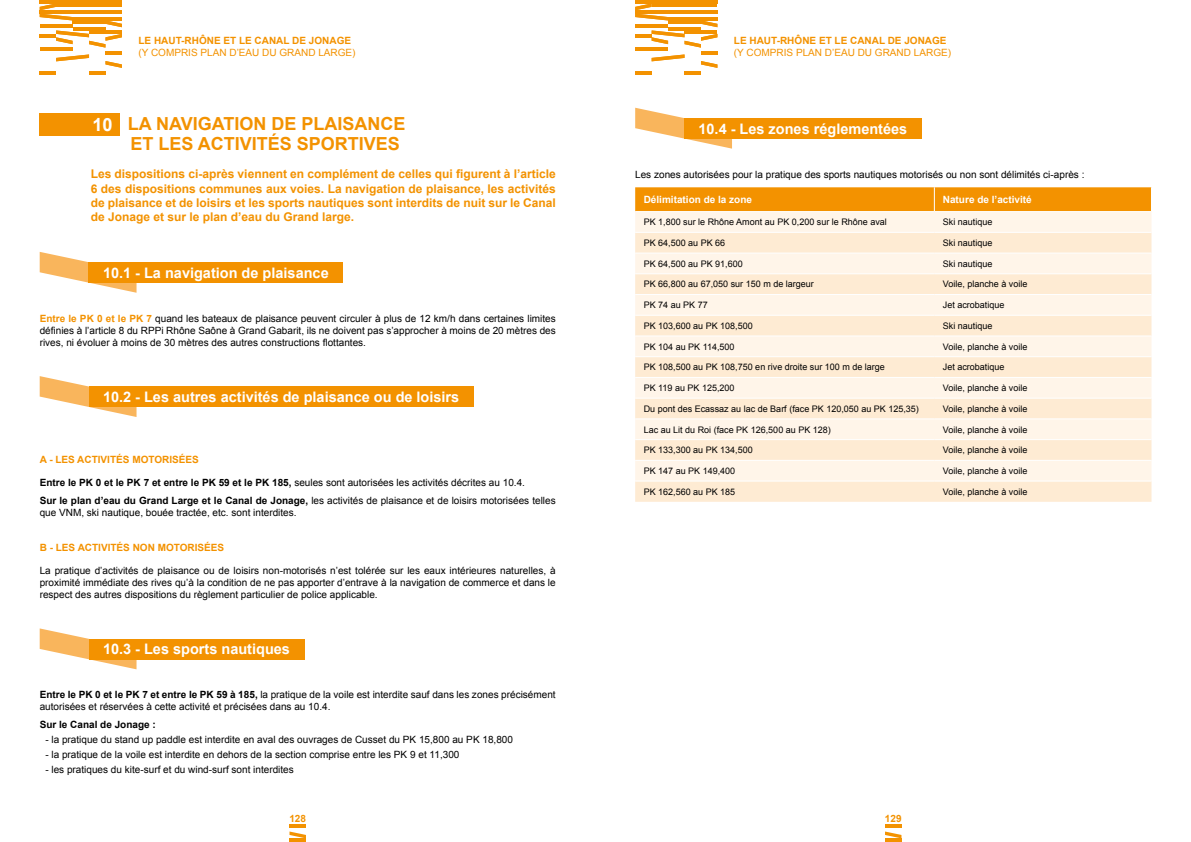
<style>
.page{position:relative;width:1191px;height:842px;background:#fff}
.page>*{position:absolute;margin:0;border:0;box-sizing:border-box;transform-origin:0 0}
.t1{font:700 18px/20px "Arial";color:#f39200}
.t2{font:700 14.5px "Arial";color:#fff}
.t3{font:700 12px/14.4px "Arial";color:#f39200;text-align:justify}
.t4{font:10px/12px "Arial";color:#000;text-align:justify}
.t5{font:700 10px "Arial";color:#f39200}
.t6{font:10px "Arial";color:#f39200}
.t7{font:700 10px "Arial";color:#fff}
.t8{font:700 10px "Arial";color:#000}
.t9{font:9px "Arial";color:#000}
.s1{font-size:18.2px;color:#fff}
.s2{font-weight:700;color:#f39200}
.s3{font-weight:700}
</style>
<div class="page">
<hr style="left:885px;top:838px;width:16px;height:4px;background:#f39200">
<hr style="left:885px;top:825px;width:16px;height:3px;background:#f39200">
<svg style="left:885px;top:831px;width:16px;height:7px"></svg>
<hr style="left:289px;top:838px;width:17px;height:4px;background:#f39200">
<hr style="left:289px;top:825px;width:17px;height:3px;background:#f39200">
<svg style="left:289px;top:831px;width:17px;height:7px"></svg>
<svg style="left:701px;top:61px;width:16px;height:7px"></svg>
<svg style="left:651px;top:54px;width:33px;height:7px"></svg>
<hr style="left:635px;top:0;width:82px;height:3px;background:#f39200">
<hr style="left:635px;top:48px;width:33px;height:3px;background:#f39200">
<hr style="left:635px;top:71px;width:16px;height:4px;background:#f39200">
<hr style="left:684px;top:71px;width:17px;height:4px;background:#f39200">
<hr style="left:701px;top:51px;width:16px;height:3px;background:#f39200">
<svg style="left:635px;top:3px;width:82px;height:45px"></svg>
<svg style="left:105px;top:61px;width:17px;height:7px"></svg>
<svg style="left:56px;top:54px;width:33px;height:7px"></svg>
<hr style="left:40px;top:0;width:82px;height:3px;background:#f39200">
<hr style="left:40px;top:48px;width:33px;height:3px;background:#f39200">
<hr style="left:40px;top:71px;width:16px;height:4px;background:#f39200">
<hr style="left:89px;top:71px;width:16px;height:4px;background:#f39200">
<hr style="left:105px;top:51px;width:17px;height:3px;background:#f39200">
<svg style="left:40px;top:3px;width:82px;height:45px"></svg>
<div style="left:40px;top:113px;width:80px;height:22px;background:#f39200"></div>
<svg style="left:40px;top:252px;width:96px;height:41px"></svg>
<div style="left:89px;top:262px;width:254px;height:20px;background:#f39200"></div>
<svg style="left:40px;top:376px;width:96px;height:41px"></svg>
<div style="left:89px;top:387px;width:384px;height:20px;background:#f39200"></div>
<svg style="left:40px;top:628px;width:96px;height:41px"></svg>
<div style="left:89px;top:639px;width:215px;height:20px;background:#f39200"></div>
<svg style="left:635px;top:108px;width:97px;height:41px"></svg>
<div style="left:684px;top:118px;width:237px;height:20px;background:#f39200"></div>
<div style="left:635px;top:212px;width:516px;height:20px;background:#fff5e9"></div>
<svg style="left:635px;top:233px;width:516px;height:269px;background:#feefdd"></svg>
<hr style="left:635px;top:253px;width:299px;height:1px;background:#fff">
<hr style="left:934px;top:253px;width:217px;height:1px;background:#fff">
<hr style="left:635px;top:274px;width:299px;height:1px;background:#fff">
<hr style="left:934px;top:274px;width:217px;height:1px;background:#fff">
<hr style="left:635px;top:294px;width:299px;height:1px;background:#fff">
<hr style="left:934px;top:294px;width:217px;height:1px;background:#fff">
<hr style="left:635px;top:315px;width:299px;height:1px;background:#fff">
<hr style="left:934px;top:315px;width:217px;height:1px;background:#fff">
<hr style="left:635px;top:336px;width:299px;height:1px;background:#fff">
<hr style="left:934px;top:336px;width:217px;height:1px;background:#fff">
<hr style="left:635px;top:356px;width:299px;height:1px;background:#fff">
<hr style="left:934px;top:356px;width:217px;height:1px;background:#fff">
<hr style="left:635px;top:377px;width:299px;height:1px;background:#fff">
<hr style="left:934px;top:377px;width:217px;height:1px;background:#fff">
<hr style="left:635px;top:398px;width:299px;height:1px;background:#fff">
<hr style="left:934px;top:398px;width:217px;height:1px;background:#fff">
<hr style="left:635px;top:419px;width:299px;height:1px;background:#fff">
<hr style="left:934px;top:419px;width:217px;height:1px;background:#fff">
<hr style="left:635px;top:439px;width:299px;height:1px;background:#fff">
<hr style="left:934px;top:439px;width:217px;height:1px;background:#fff">
<hr style="left:635px;top:460px;width:299px;height:1px;background:#fff">
<hr style="left:934px;top:460px;width:217px;height:1px;background:#fff">
<hr style="left:635px;top:481px;width:299px;height:1px;background:#fff">
<hr style="left:934px;top:481px;width:217px;height:1px;background:#fff">
<div style="left:635px;top:187px;width:517px;height:25px;background:#f39200"></div>
<hr style="left:635px;top:211px;width:299px;height:1px;background:#fff">
<hr style="left:934px;top:211px;width:217px;height:1px;background:#fff">
<p class="t5" style="left:138px;top:34px;width:214px">LE HAUT-RHÔNE ET LE CANAL DE JONAGE</p>
<p class="t6" style="left:138px;top:46px;width:219px">(Y COMPRIS PLAN D’EAU DU GRAND LARGE)</p>
<h1 class="t1" style="left:130px;top:114px;width:277px;text-indent:-38px"><span class="s1">10</span> LA NAVIGATION DE PLAISANCE<br>ET LES ACTIVITÉS SPORTIVES</h1>
<p class="t3" style="left:91px;top:167px;width:466px">Les dispositions ci-après viennent en complément de celles qui figurent à l’article 6 des dispositions communes aux voies. La navigation de plaisance, les activités de plaisance et de loisirs et les sports nautiques sont interdits de nuit sur le Canal de Jonage et sur le plan d’eau du Grand large.</p>
<h2 class="t2" style="left:103px;top:263px;width:227px">10.1 - La navigation de plaisance</h2>
<p class="t4" style="left:40px;top:312px;width:517px"><span class="s2">Entre le PK 0 et le PK 7</span> quand les bateaux de plaisance peuvent circuler à plus de 12 km/h dans certaines limites définies à l’article 8 du RPPi Rhône Saône à Grand Gabarit, ils ne doivent pas s’approcher à moins de 20 mètres des rives, ni évoluer à moins de 30 mètres des autres constructions flottantes.</p>
<h2 class="t2" style="left:103px;top:387px;width:358px">10.2 - Les autres activités de plaisance ou de loisirs</h2>
<p class="t5" style="left:40px;top:453px;width:161px">A - LES ACTIVITÉS MOTORISÉES</p>
<p class="t4" style="left:40px;top:474px;width:517px;line-height:17.7px"><span class="s3">Entre le PK 0 et le PK 7 et entre le PK 59 et le PK 185,</span> seules sont autorisées les activités décrites au 10.4.<br><span class="s3">Sur le plan d’eau du Grand Large et le Canal de Jonage,</span> les activités de plaisance et de loisirs motorisées telles</p>
<p class="t4" style="left:40px;top:507px;width:258px">que VNM, ski nautique, bouée tractée, etc. sont interdites.</p>
<p class="t5" style="left:40px;top:541px;width:186px">B - LES ACTIVITÉS NON MOTORISÉES</p>
<p class="t4" style="left:40px;top:565px;width:517px">La pratique d’activités de plaisance ou de loisirs non-motorisés n’est tolérée sur les eaux intérieures naturelles, à proximité immédiate des rives qu’à la condition de ne pas apporter d’entrave à la navigation de commerce et dans le respect des autres dispositions du règlement particulier de police applicable.</p>
<h2 class="t2" style="left:103px;top:639px;width:188px">10.3 - Les sports nautiques</h2>
<p class="t4" style="left:40px;top:689px;width:517px"><span class="s3">Entre le PK 0 et le PK 7 et entre le PK 59 à 185,</span> la pratique de la voile est interdite sauf dans les zones précisément autorisées et réservées à cette activité et précisées dans au 10.4.</p>
<p class="t8" style="left:40px;top:718px;width:118px">Sur le Canal de Jonage :</p>
<p class="t4" style="left:45px;top:733px;width:469px">- la pratique du stand up paddle est interdite en aval des ouvrages de Cusset du PK 15,800 au PK 18,800</p>
<p class="t4" style="left:45px;top:748px;width:415px">- la pratique de la voile est interdite en dehors de la section comprise entre les PK 9 et 11,300</p>
<p class="t4" style="left:45px;top:763px;width:250px">- les pratiques du kite-surf et du wind-surf sont interdites</p>
<p class="t5" style="left:734px;top:34px;width:214px">LE HAUT-RHÔNE ET LE CANAL DE JONAGE</p>
<p class="t6" style="left:734px;top:46px;width:219px">(Y COMPRIS PLAN D’EAU DU GRAND LARGE)</p>
<h2 class="t2" style="left:698px;top:119px;width:210px">10.4 - Les zones réglementées</h2>
<p class="t4" style="left:635px;top:168px;width:451px">Les zones autorisées pour la pratique des sports nautiques motorisés ou non sont délimités ci-après :</p>
<p class="t7" style="left:643px;top:193px;width:110px">Délimitation de la zone</p>
<p class="t7" style="left:943px;top:193px;width:90px">Nature de l’activité</p>
<p class="t9" style="left:643px;top:216px;width:245px">PK 1,800 sur le Rhône Amont au PK 0,200 sur le Rhône aval</p>
<p class="t9" style="left:943px;top:216px;width:51px">Ski nautique</p>
<p class="t9" style="left:643px;top:237px;width:83px">PK 64,500 au PK 66</p>
<p class="t9" style="left:943px;top:237px;width:51px">Ski nautique</p>
<p class="t9" style="left:643px;top:258px;width:101px">PK 64,500 au PK 91,600</p>
<p class="t9" style="left:943px;top:258px;width:51px">Ski nautique</p>
<p class="t9" style="left:643px;top:278px;width:172px">PK 66,800 au 67,050 sur 150 m de largeur</p>
<p class="t9" style="left:943px;top:278px;width:86px">Voile, planche à voile</p>
<p class="t9" style="left:643px;top:299px;width:66px">PK 74 au PK 77</p>
<p class="t9" style="left:943px;top:299px;width:63px">Jet acrobatique</p>
<p class="t9" style="left:643px;top:320px;width:111px">PK 103,600 au PK 108,500</p>
<p class="t9" style="left:943px;top:320px;width:51px">Ski nautique</p>
<p class="t9" style="left:643px;top:341px;width:92px">PK 104 au PK 114,500</p>
<p class="t9" style="left:943px;top:341px;width:86px">Voile, planche à voile</p>
<p class="t9" style="left:643px;top:361px;width:243px">PK 108,500 au PK 108,750 en rive droite sur 100 m de large</p>
<p class="t9" style="left:943px;top:361px;width:63px">Jet acrobatique</p>
<p class="t9" style="left:643px;top:382px;width:92px">PK 119 au PK 125,200</p>
<p class="t9" style="left:943px;top:382px;width:86px">Voile, planche à voile</p>
<p class="t9" style="left:643px;top:403px;width:277px">Du pont des Ecassaz au lac de Barf (face PK 120,050 au PK 125,35)</p>
<p class="t9" style="left:943px;top:403px;width:86px">Voile, planche à voile</p>
<p class="t9" style="left:643px;top:423px;width:189px">Lac au Lit du Roi (face PK 126,500 au PK 128)</p>
<p class="t9" style="left:943px;top:423px;width:86px">Voile, planche à voile</p>
<p class="t9" style="left:643px;top:444px;width:111px">PK 133,300 au PK 134,500</p>
<p class="t9" style="left:943px;top:444px;width:86px">Voile, planche à voile</p>
<p class="t9" style="left:643px;top:465px;width:93px">PK 147 au PK 149,400</p>
<p class="t9" style="left:943px;top:465px;width:86px">Voile, planche à voile</p>
<p class="t9" style="left:643px;top:486px;width:93px">PK 162,560 au PK 185</p>
<p class="t9" style="left:943px;top:486px;width:86px">Voile, planche à voile</p>
<p class="t5" style="left:289px;top:812px;width:18px">128</p>
<p class="t5" style="left:885px;top:812px;width:18px">129</p>
</div>
